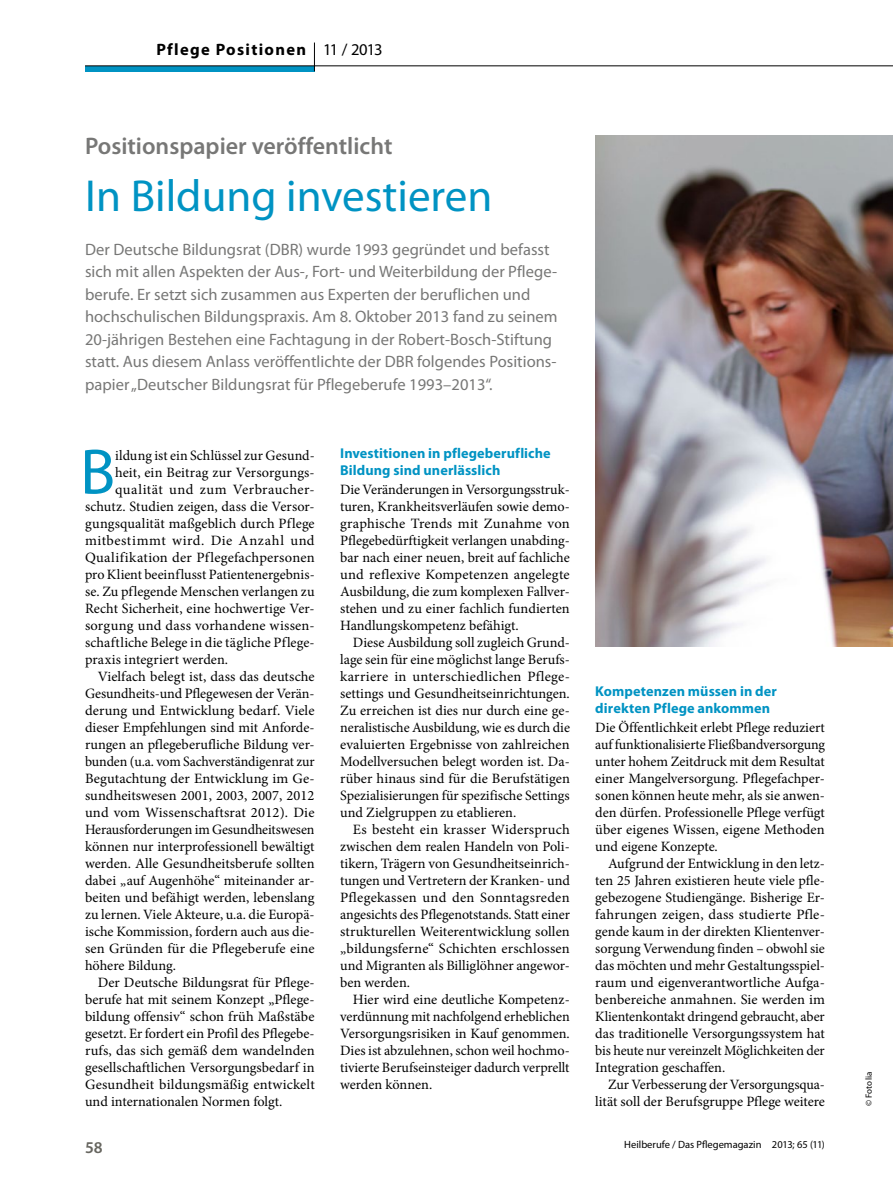
<style>
.page{position:relative;width:893px;height:1187px;background:#fff}
.page>*{position:absolute;margin:0;border:0;box-sizing:border-box;transform-origin:0 0}
.Grundtext_Initial-3Z{font:64.65px "Myriad Pro";color:#0093c3}
.Titel_30p{font:45px "Myriad Pro";color:#0093c3}
.Dachzeile_16p{font:600 24px "Myriad Pro";color:#777776}
.Vorspann_11p{font:16.5px/22.5px "Myriad Pro";color:#777776}
.Rubrik_links{font:700 16.5px "Myriad Pro";letter-spacing:.08em;color:#000}
.Kopfzeile{font:16.5px "Myriad Pro";letter-spacing:-.06em;color:#000}
.NoXML_Pagina{font:600 16.5px "Myriad Pro";color:#676660}
.Grundtext_Einzug{font:14.25px/17px "Minion Pro";color:#000;text-align:justify}
.Grundtext_ohne_Einzu{font:14.25px/17px "Minion Pro";color:#000;text-align:justify}
.Grundtext_Initial-3Z-2{font:14.25px "Minion Pro";letter-spacing:.01em;color:#000}
.Zwischenüberschrift{font:700 14.25px/16.5px "Myriad Pro";letter-spacing:.005em;color:#0093c3}
.Grundtext_Initial-3Z-3{font:14.25px "Minion Pro";letter-spacing:.045em;color:#000}
.Fusszeile_links{font:10.5px "Myriad Pro";color:#000}
.Bildquelle_Copyright{font:9px "Myriad Pro";letter-spacing:.015em;color:#000}
</style>
<div class="page">
<div style="left:85px;top:66px;width:230px;height:5px;background:#0093c3"></div>
<hr style="left:85px;top:66px;width:808px;height:1px;background:#000">
<svg style="left:314px;top:43px;width:1px;height:28px"></svg>
<img style="left:595px;top:136px;width:298px;height:510px">
<p class="Rubrik_links" style="left:156px;top:39px;width:151px">Pflege Positionen</p>
<p class="Kopfzeile" style="left:323px;top:39px;width:61px">11 / 2013</p>
<p class="Dachzeile_16p" style="left:85px;top:131px;width:309px">Positionspapier veröffentlicht</p>
<p class="Titel_30p" style="left:85px;top:168px;width:409px">In Bildung investieren</p>
<p class="Vorspann_11p" style="left:85px;top:238px;width:474px">Der Deutsche Bildungsrat (DBR) wurde 1993 gegründet und befasst sich mit allen Aspekten der Aus-, Fort- und Weiterbildung der Pflege&shy;berufe. Er setzt sich zusammen aus Experten der beruflichen und hochschulischen Bildungspraxis. Am 8. Oktober 2013 fand zu seinem 20-jährigen Bestehen eine Fachtagung in der Robert-Bosch-Stiftung statt. Aus diesem Anlass veröffentlichte der DBR folgendes Positions&shy;papier „Deutscher Bildungsrat für Pflegeberufe 1993–2013“.</p>
<p class="Grundtext_Initial-3Z" style="left:80px;top:432px;width:37px">B</p>
<p class="Grundtext_Initial-3Z-2" style="left:115px;top:445px;width:201px">ildung ist ein Schlüssel zur Gesund-</p>
<p class="Grundtext_Initial-3Z-2" style="left:115px;top:462px;width:201px">heit, ein Beitrag zur Versorgungs-</p>
<p class="Grundtext_Initial-3Z-2" style="left:115px;top:479px;width:201px">qualität und zum Verbraucher-</p>
<p class="Grundtext_Initial-3Z-2" style="left:85px;top:496px;width:231px">schutz. Studien zeigen, dass die Versor-</p>
<p class="Grundtext_Initial-3Z-2" style="left:85px;top:513px;width:231px">gungsqualität maßgeblich durch Pflege</p>
<p class="Grundtext_Initial-3Z-3" style="left:85px;top:530px;width:231px">mitbestimmt wird. Die Anzahl und</p>
<p class="Grundtext_Initial-3Z-2" style="left:85px;top:547px;width:231px">Qualifikation der Pflegefachpersonen</p>
<p class="Grundtext_Initial-3Z-2" style="left:85px;top:564px;width:231px">pro Klient beeinflusst Patientenergebnis-</p>
<p class="Grundtext_Initial-3Z-2" style="left:85px;top:581px;width:231px">se. Zu pflegende Menschen verlangen zu</p>
<p class="Grundtext_Initial-3Z-2" style="left:85px;top:598px;width:231px">Recht Sicherheit, eine hochwertige Ver-</p>
<p class="Grundtext_Initial-3Z-2" style="left:85px;top:615px;width:231px">sorgung und dass vorhandene wissen-</p>
<p class="Grundtext_Initial-3Z-2" style="left:85px;top:632px;width:231px">schaftliche Belege in die tägliche Pflege-</p>
<p class="Grundtext_Initial-3Z-2" style="left:85px;top:649px;width:145px">praxis integriert werden.</p>
<p class="Grundtext_Einzug" style="left:85px;top:667px;width:231px;text-indent:13px">Vielfach belegt ist, dass das deutsche Gesundheits-und Pflegewesen der Verän&shy;derung und Entwicklung bedarf. Viele dieser Empfehlungen sind mit Anforde&shy;rungen an pflegeberufliche Bildung ver&shy;bunden (u.a. vom Sachverständigenrat zur Begutachtung der Entwicklung im Ge&shy;sundheitswesen 2001, 2003, 2007, 2012 und vom Wissenschaftsrat 2012). Die Herausforderungen im Gesundheitswesen können nur interprofessionell bewältigt werden. Alle Gesundheitsberufe sollten dabei „auf Augenhöhe“ miteinander ar&shy;beiten und befähigt werden, lebenslang zu lernen. Viele Akteure, u.a. die Europä&shy;ische Kommission, fordern auch aus die&shy;sen Gründen für die Pflegeberufe eine höhere Bildung.</p>
<p class="Grundtext_Einzug" style="left:85px;top:974px;width:231px;text-indent:13px">Der Deutsche Bildungsrat für Pflege&shy;berufe hat mit seinem Konzept „Pflege&shy;bildung offensiv“ schon früh Maßstäbe gesetzt. Er fordert ein Profil des Pflegebe&shy;rufs, das sich gemäß dem wandelnden gesellschaftlichen Versorgungsbedarf in Gesundheit bildungsmäßig entwickelt und internationalen Normen folgt.</p>
<p class="Zwischenüberschrift" style="left:340px;top:444px;width:212px">Investitionen in pflegeberufliche<br>Bildung sind unerlässlich</p>
<p class="Grundtext_ohne_Einzu" style="left:340px;top:480px;width:231px">Die Veränderungen in Versorgungsstruk&shy;turen, Krankheitsverläufen sowie demo&shy;graphische Trends mit Zunahme von Pflegebedürftigkeit verlangen unabding&shy;bar nach einer neuen, breit auf fachliche und reflexive Kompetenzen angelegte Ausbildung, die zum komplexen Fallver&shy;stehen und zu einer fachlich fundierten Handlungskompetenz befähigt.</p>
<p class="Grundtext_Einzug" style="left:340px;top:633px;width:231px;text-indent:13px">Diese Ausbildung soll zugleich Grund&shy;lage sein für eine möglichst lange Berufs&shy;karriere in unterschiedlichen Pflege&shy;settings und Gesundheitseinrichtungen.<br>Zu erreichen ist dies nur durch eine ge&shy;neralistische Ausbildung, wie es durch die evaluierten Ergebnisse von zahlreichen Modellversuchen belegt worden ist. Da&shy;rüber hinaus sind für die Berufstätigen Spezialisierungen für spezifische Settings und Zielgruppen zu etablieren.</p>
<p class="Grundtext_Einzug" style="left:340px;top:820px;width:231px;text-indent:13px">Es besteht ein krasser Widerspruch zwischen dem realen Handeln von Poli&shy;tikern, Trägern von Gesundheitseinrich&shy;tungen und Vertretern der Kranken- und Pflegekassen und den Sonntagsreden angesichts des Pflegenotstands. Statt einer strukturellen Weiterentwicklung sollen „bildungsferne“ Schichten erschlossen und Migranten als Billiglöhner angewor&shy;ben werden.</p>
<p class="Grundtext_Einzug" style="left:340px;top:991px;width:231px;text-indent:13px">Hier wird eine deutliche Kompetenz&shy;verdünnung mit nachfolgend erheblichen Versorgungsrisiken in Kauf genommen.<br>Dies ist abzulehnen, schon weil hochmo&shy;tivierte Berufseinsteiger dadurch verprellt werden können.</p>
<p class="Zwischenüberschrift" style="left:595px;top:682px;width:183px">Kompetenzen müssen in der direkten Pflege ankommen</p>
<p class="Grundtext_ohne_Einzu" style="left:595px;top:718px;width:231px">Die Öffentlichkeit erlebt Pflege reduziert auf funktionalisierte Fließbandversorgung unter hohem Zeitdruck mit dem Resultat einer Mangelversorgung. Pflegefachper&shy;sonen können heute mehr, als sie anwen&shy;den dürfen. Professionelle Pflege verfügt über eigenes Wissen, eigene Methoden und eigene Konzepte.</p>
<p class="Grundtext_Einzug" style="left:595px;top:854px;width:231px;text-indent:13px">Aufgrund der Entwicklung in den letz&shy;ten 25 Jahren existieren heute viele pfle&shy;gebezogene Studiengänge. Bisherige Er&shy;fahrungen zeigen, dass studierte Pfle&shy;gende kaum in der direkten Klientenver&shy;sorgung Verwendung finden – obwohl sie das möchten und mehr Gestaltungsspiel&shy;raum und eigenverantwortliche Aufga&shy;benbereiche anmahnen. Sie werden im Klientenkontakt dringend gebraucht, aber das traditionelle Versorgungssystem hat bis heute nur vereinzelt Möglichkeiten der Integration geschaffen.</p>
<p class="Grundtext_Einzug" style="left:595px;top:1076px;width:231px;text-align:right">Zur Verbesserung der Versorgungsqua&shy;lität soll der Berufsgruppe Pflege weitere</p>
<p class="NoXML_Pagina" style="left:85px;top:1136px;width:19px">58</p>
<p class="Fusszeile_links" style="left:624px;top:1137px;width:202px">Heilberufe / Das Pflegemagazin 2013; 65 (11)</p>
<p class="Bildquelle_Copyright" style="left:863px;top:1106px;width:36px;rotate:-90deg">© Fotolia</p>
</div>
